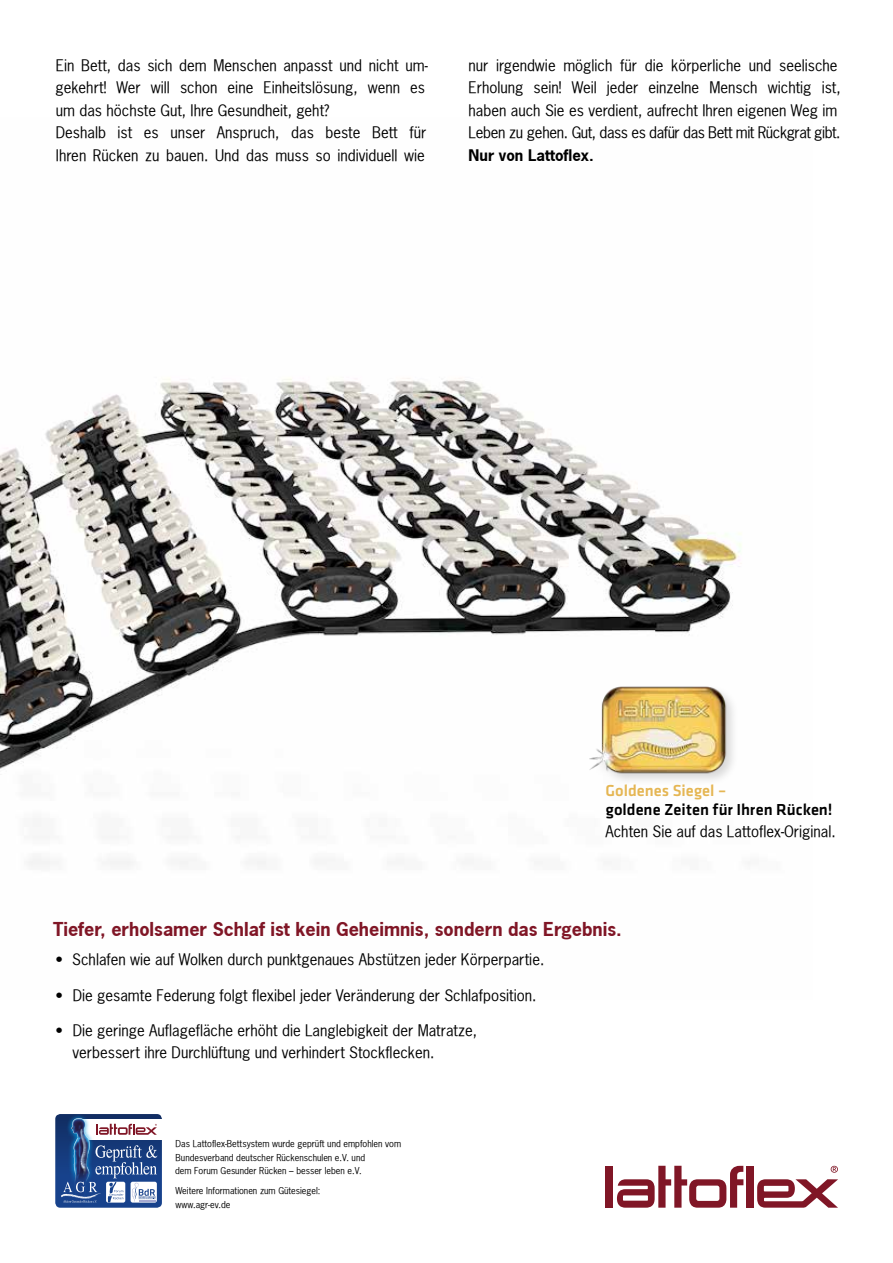
<style>
.page{position:relative;width:893px;height:1263px;background:#fff}
.page>*{position:absolute;margin:0;border:0;box-sizing:border-box;transform-origin:0 0}
.t1{font:700 18px "News Gothic";color:#801626}
.t2{font:500 16.5px "Klavika";color:#000}
.t3{font:500 16.5px "Klavika";color:#e5b653}
.t4{font:15px/22.5px "News Gothic";color:#000}
.t5{font:700 15px "News Gothic";color:#000}
.t6{font:9px/13.5px "News Gothic";color:#000}
</style>
<div class="page">
<svg style="left:55px;top:1114px;width:107px;height:94px"></svg>
<img style="left:0;top:378px;width:742px;height:488px">
<div style="left:589px;top:684px;width:150px;height:102px;background:#fbfbfb"></div>
<img style="left:589px;top:683px;width:148px;height:97px">
<div style="left:605px;top:1166px;width:7px;height:42px;background:#801626"></div>
<svg style="left:831px;top:1166px;width:7px;height:7px"></svg>
<div style="left:747px;top:1166px;width:7px;height:42px;background:#801626"></div>
<svg style="left:757px;top:1179px;width:81px;height:29px"></svg>
<svg style="left:617px;top:1166px;width:126px;height:42px"></svg>
<p class="t4" style="left:56px;top:54px;width:374px">Ein Bett, das sich dem Menschen anpasst und nicht um&shy;gekehrt! Wer will schon eine Einheitslösung, wenn es um das höchste Gut, Ihre Gesundheit, geht?<br>Deshalb ist es unser Anspruch, das beste Bett für Ihren Rücken zu bauen. Und das muss so individuell wie</p>
<p class="t4" style="left:468px;top:54px;width:374px">nur irgendwie möglich für die körperliche und seelische Erholung sein! Weil jeder einzelne Mensch wichtig ist, haben auch Sie es verdient, aufrecht Ihren eigenen Weg im Leben zu gehen. Gut, dass es dafür das Bett mit Rückgrat gibt.</p>
<p class="t5" style="left:469px;top:145px;width:127px">Nur von Lattoflex.</p>
<p class="t3" style="left:605px;top:782px;width:122px">Goldenes Siegel –</p>
<p class="t2" style="left:606px;top:800px;width:228px">goldene Zeiten für Ihren Rücken!</p>
<p class="t4" style="left:605px;top:820px;width:232px">Achten Sie auf das Lattoflex-Original.</p>
<p class="t1" style="left:53px;top:918px;width:570px">Tiefer, erholsamer Schlaf ist kein Geheimnis, sondern das Ergebnis.</p>
<p class="t4" style="left:56px;top:948px;width:490px">• Schlafen wie auf Wolken durch punktgenaues Abstützen jeder Körperpartie.</p>
<p class="t4" style="left:56px;top:983px;width:482px">• Die gesamte Federung folgt flexibel jeder Veränderung der Schlafposition.</p>
<p class="t4" style="left:73px;top:1019px;width:406px;text-indent:-17px">• Die geringe Auflagefläche erhöht die Langlebigkeit der Matratze, verbessert ihre Durchlüftung und verhindert Stockflecken.</p>
<p class="t6" style="left:175px;top:1137px;width:228px">Das Lattoflex-Bettsystem wurde geprüft und empfohlen vom<br>Bundesverband deutscher Rückenschulen e.V. und<br>dem Forum Gesunder Rücken – besser leben e.V.</p>
<p class="t6" style="left:175px;top:1184px;width:147px">Weitere Informationen zum Gütesiegel: www.agr-ev.de</p>
</div>
